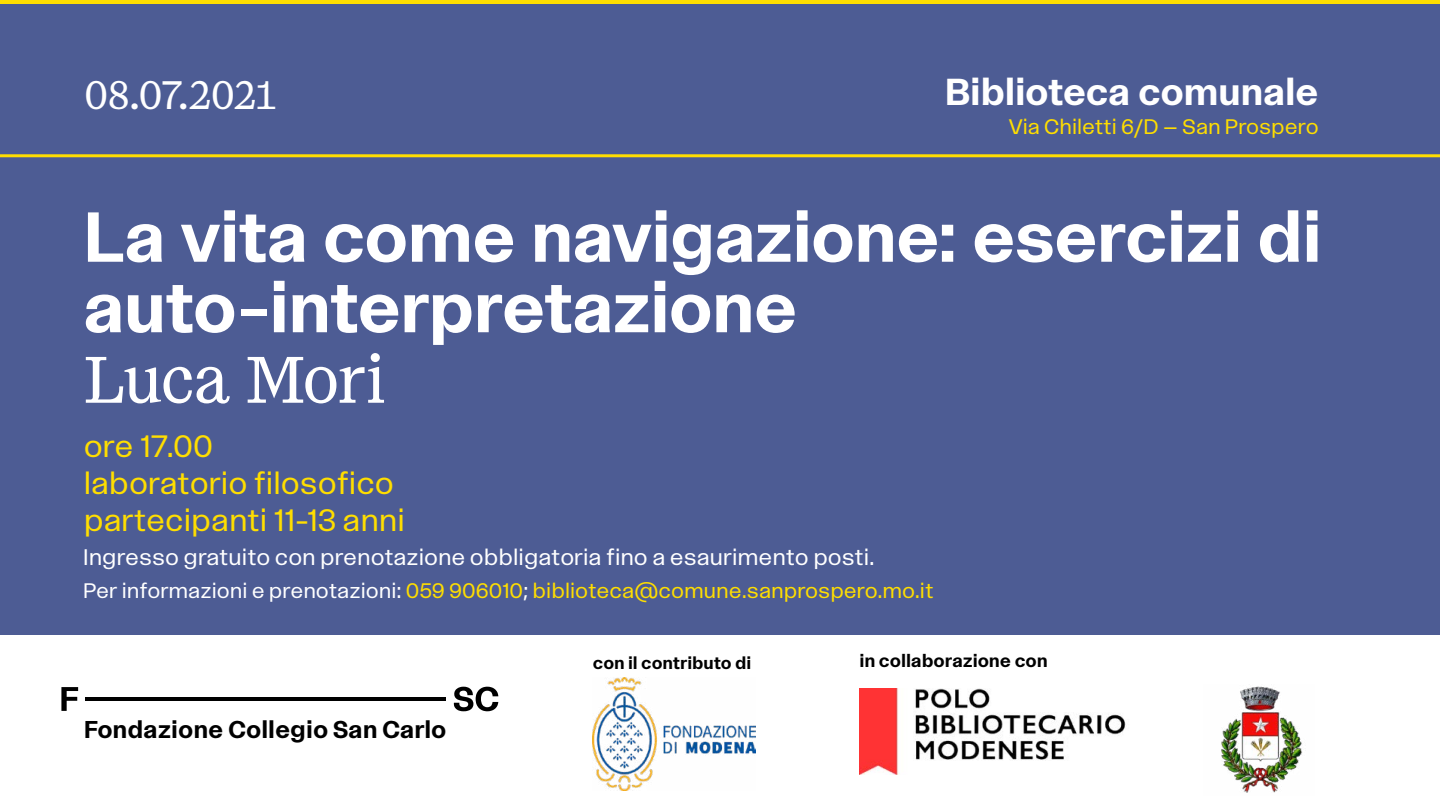
<style>
.page{position:relative;width:1440px;height:810px;background:#fff}
.page>*{position:absolute;margin:0;border:0;box-sizing:border-box;transform-origin:0 0}
.t1{font:700 70.5px/70.5px "FSC Collegio Sans";letter-spacing:-.02em;color:#fff}
.t2{font:70.5px "FSC Boschetti Serif";letter-spacing:-.035em;color:#fff}
.t3{font:42.75px "FSC Boschetti Serif";letter-spacing:-.04em;color:#fff}
.t4{font:700 37.5px "FSC Collegio Sans";letter-spacing:-.01em;color:#fff}
.t5{font:30.83px/37px "FSC Collegio Sans";color:#ffde00}
.t6{font:700 24.3px "FSC Collegio Sans";color:#000}
.t7{font:22.5px "FSC Collegio Sans";color:#fff}
.t8{font:21px "FSC Collegio Sans";color:#ffde00}
.t9{font:700 18px "FSC Collegio Sans";letter-spacing:-.005em;color:#000}
.t10{font:700 17.25px "FSC Collegio Sans";letter-spacing:-.005em;color:#000}
.s1{color:#fff}
</style>
<div class="page">
<div style="left:0;top:0;width:1440px;height:635px;background:#4d5c94"></div>
<hr style="left:0;top:0;width:1440px;height:4px;background:#ffde00">
<hr style="left:0;top:154px;width:1440px;height:3px;background:#ffde00">
<hr style="left:86px;top:697px;width:360px;height:4px;background:#000">
<svg style="left:61px;top:687px;width:17px;height:24px"></svg>
<svg style="left:454px;top:687px;width:44px;height:24px"></svg>
<img style="left:593px;top:678px;width:162px;height:113px">
<img style="left:859px;top:689px;width:267px;height:85px">
<img style="left:1221px;top:686px;width:81px;height:107px">
<h2 class="t3" style="left:84px;top:70px;width:194px">08.07.2021</h2>
<h3 class="t4" style="left:945px;top:70px;width:375px">Biblioteca comunale</h3>
<p class="t8" style="left:1009px;top:114px;width:311px">Via Chiletti 6/D – San Prospero</p>
<h1 class="t1" style="left:84px;top:202px;width:1240px">La vita come navigazione: esercizi di auto-interpretazione</h1>
<h1 class="t2" style="left:84px;top:339px;width:304px">Luca Mori</h1>
<h3 class="t5" style="left:84px;top:427px;width:323px">ore 17.00<br>laboratorio filosofico partecipanti 11-13 anni</h3>
<p class="t7" style="left:83px;top:544px;width:793px">Ingresso gratuito con prenotazione obbligatoria fino a esaurimento posti.</p>
<p class="t8" style="left:83px;top:579px;width:852px"><span class="s1">Per informazioni e prenotazioni:</span> 059 906010<span class="s1">;</span> biblioteca@comune.sanprospero.mo.it</p>
<p class="t6" style="left:84px;top:716px;width:364px">Fondazione Collegio San Carlo</p>
<p class="t10" style="left:593px;top:653px;width:160px">con il contributo di</p>
<p class="t9" style="left:859px;top:650px;width:190px">in collaborazione con</p>
</div>
